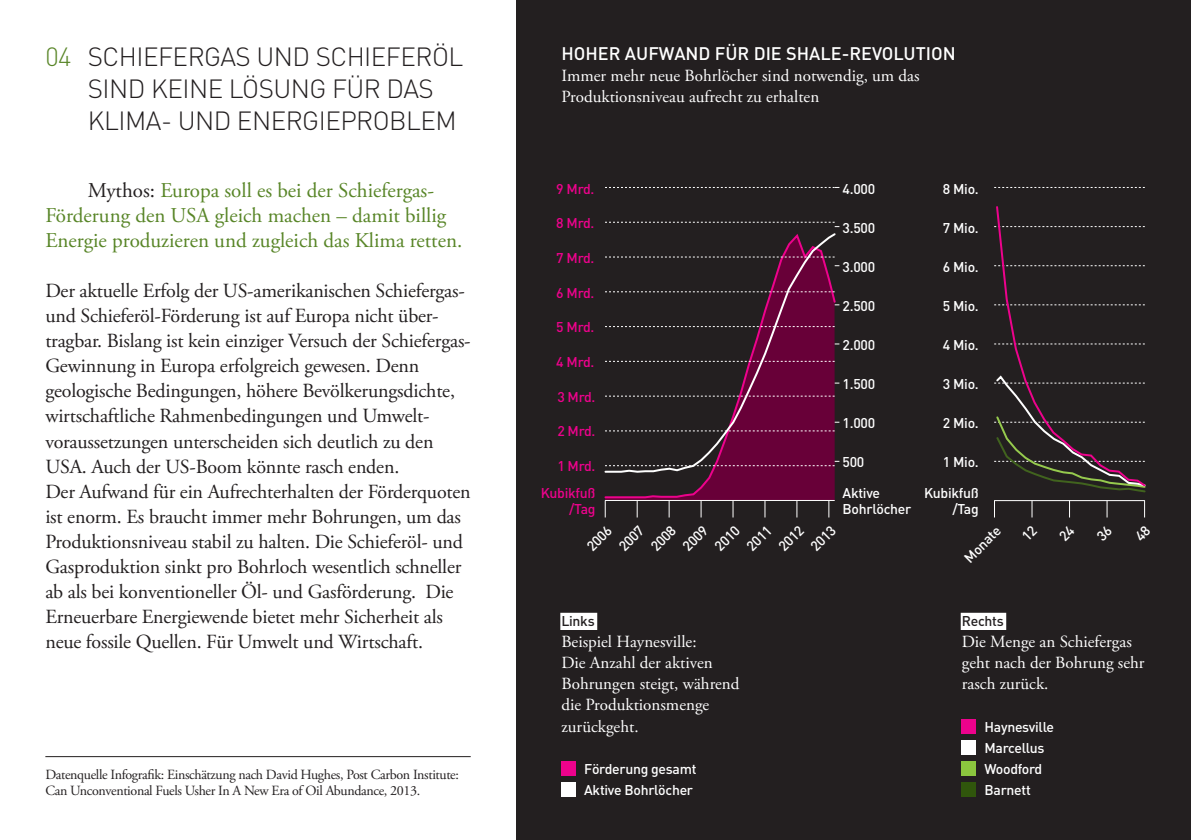
<style>
.page{position:relative;width:1191px;height:840px;background:#fff}
.page>*{position:absolute;margin:0;border:0;box-sizing:border-box;transform-origin:0 0}
.t1{font:300 26px/32px "DIN";letter-spacing:-.02em;color:#231f20}
.t2{font:21px/25px "Adobe Garamond Pro";color:#588527}
.t3{font:20px/25px "Adobe Garamond Pro";letter-spacing:-.01em;color:#231f20}
.t4{font:500 18px "DIN";letter-spacing:.045em;color:#fff}
.t5{font:17px/21px "Adobe Garamond Pro";color:#fff}
.t6{font:500 14px/16px "DIN";letter-spacing:-.02em;color:#fff}
.t7{font:14px/16px "Adobe Garamond Pro";letter-spacing:-.025em;color:#231f20}
.t8{font:500 14px/16px "DIN";letter-spacing:-.02em;color:#ed028c;text-align:right}
.t9{font:500 14px "DIN";letter-spacing:-.02em;color:#231f20}
.s1{color:#588527}
.s2{color:#231f20}
</style>
<div class="page">
<div style="left:516px;top:0;width:675px;height:839px;background:#231f20"></div>
<hr style="left:45px;top:755px;width:426px;height:1px;background:#231f20">
<div style="left:960px;top:612px;width:46px;height:17px;background:#fff"></div>
<hr style="left:605px;top:499px;width:229px;height:1px;background:#fff">
<svg style="left:604px;top:473px;width:231px;height:26px"></svg>
<svg style="left:796px;top:500px;width:1px;height:17px"></svg>
<svg style="left:700px;top:500px;width:1px;height:17px"></svg>
<svg style="left:636px;top:500px;width:1px;height:17px"></svg>
<svg style="left:828px;top:500px;width:1px;height:17px"></svg>
<svg style="left:764px;top:500px;width:1px;height:17px"></svg>
<svg style="left:732px;top:500px;width:1px;height:17px"></svg>
<svg style="left:668px;top:500px;width:1px;height:17px"></svg>
<svg style="left:605px;top:222px;width:234px;height:5px"></svg>
<svg style="left:605px;top:187px;width:234px;height:1px"></svg>
<svg style="left:604px;top:233px;width:233px;height:240px"></svg>
<svg style="left:994px;top:187px;width:150px;height:1px"></svg>
<svg style="left:994px;top:501px;width:1px;height:16px"></svg>
<svg style="left:1106px;top:501px;width:1px;height:16px"></svg>
<svg style="left:1031px;top:501px;width:1px;height:16px"></svg>
<svg style="left:1144px;top:500px;width:1px;height:17px"></svg>
<svg style="left:1069px;top:501px;width:1px;height:16px"></svg>
<svg style="left:1100px;top:488px;width:46px;height:5px"></svg>
<svg style="left:994px;top:206px;width:152px;height:282px"></svg>
<hr style="left:994px;top:500px;width:150px;height:1px;background:#fff">
<div style="left:962px;top:760px;width:14px;height:15px;background:#8bc63e"></div>
<div style="left:962px;top:781px;width:14px;height:14px;background:#30560c"></div>
<div style="left:962px;top:719px;width:14px;height:14px;background:#ed028c"></div>
<div style="left:962px;top:740px;width:14px;height:14px;background:#fff"></div>
<svg style="left:605px;top:500px;width:1px;height:17px"></svg>
<div style="left:560px;top:612px;width:37px;height:17px;background:#fff"></div>
<div style="left:561px;top:761px;width:14px;height:14px;background:#ed028c"></div>
<div style="left:561px;top:782px;width:14px;height:14px;background:#fff"></div>
<h1 class="t1" style="left:88px;top:41px;width:377px;text-indent:-43px"><span class="s1">04</span> SCHIEFERGAS UND SCHIEFERÖL<br>SIND KEINELÖSUNG FÜR DAS<br>KLIMA- UND ENERGIEPROBLEM</h1>
<p class="t2" style="left:45px;top:179px;width:418px;text-indent:43px"><span class="s2">Mythos:</span> Europa soll es bei der Schiefergas-<br>Förderung den USA gleich machen – damit billig<br>Energie produzieren und zugleich das Klima retten.</p>
<p class="t3" style="left:45px;top:279px;width:427px">Der aktuelle Erfolg der US-amerikanischen Schiefergas&shy;und Schieferöl-Förderung ist auf Europa nicht über&shy;tragbar. Bislang ist kein einziger Versuch der Schiefergas-Gewinnung in Europa erfolgreich gewesen. Denn geologische Bedingungen, höhere Bevölkerungsdichte, wirtschaftliche Rahmenbedingungen und Umwelt&shy;voraussetzungen unterscheiden sich deutlich zu den USA. Auch der US-Boom könnte rasch enden.<br>Der Aufwand für ein Aufrechterhalten der Förderquoten ist enorm. Es braucht immer mehr Bohrungen, um das Produktionsniveau stabil zu halten. Die Schieferöl- und Gasproduktion sinkt pro Bohrloch wesentlich schneller ab als bei konventioneller Öl- und Gasförderung. Die Erneuerbare Energiewende bietet mehr Sicherheit als neue fossile Quellen. Für Umwelt und Wirtschaft.</p>
<p class="t7" style="left:45px;top:766px;width:415px">Datenquelle Infografik: Einschätzung nach David Hughes, Post Carbon Institute:<br>Can Unconventional Fuels Usher In A New Era of Oil Abundance, 2013.</p>
<p class="t4" style="left:561px;top:42px;width:237px">Hoher Aufwand für die Shale</p>
<p class="t4" style="left:841px;top:42px;width:116px">-Revoluti on</p>
<p class="t5" style="left:561px;top:66px;width:359px">Immer mehr neue Bohrlöcher sind notwendig, um das<br>Produktionsniveau aufrecht zu erhalten</p>
<p class="t8" style="left:556px;top:180px;width:40px">9 Mrd.</p>
<p class="t6" style="left:842px;top:180px;width:34px">4.000</p>
<p class="t6" style="left:943px;top:180px;width:37px">8 Mio.</p>
<p class="t8" style="left:556px;top:215px;width:40px">8 Mrd.</p>
<p class="t6" style="left:842px;top:219px;width:34px">3.500</p>
<p class="t6" style="left:943px;top:219px;width:37px">7 Mio.</p>
<p class="t8" style="left:556px;top:249px;width:40px">7 Mrd.</p>
<p class="t6" style="left:842px;top:258px;width:34px">3.000</p>
<p class="t6" style="left:943px;top:258px;width:37px">6 Mio.</p>
<p class="t8" style="left:556px;top:284px;width:40px">6 Mrd.</p>
<p class="t6" style="left:842px;top:297px;width:34px">2.500</p>
<p class="t6" style="left:943px;top:297px;width:37px">5 Mio.</p>
<p class="t8" style="left:556px;top:319px;width:40px">5 Mrd.</p>
<p class="t6" style="left:842px;top:336px;width:34px">2.000</p>
<p class="t6" style="left:943px;top:336px;width:37px">4 Mio.</p>
<p class="t8" style="left:556px;top:353px;width:40px">4 Mrd.</p>
<p class="t6" style="left:842px;top:375px;width:34px">1.500</p>
<p class="t6" style="left:943px;top:375px;width:37px">3 Mio.</p>
<p class="t8" style="left:557px;top:388px;width:40px">3 Mrd.</p>
<p class="t8" style="left:557px;top:422px;width:40px">2 Mrd.</p>
<p class="t6" style="left:842px;top:414px;width:34px">1.000</p>
<p class="t6" style="left:943px;top:414px;width:37px">2 Mio.</p>
<p class="t8" style="left:557px;top:457px;width:40px">1 Mrd.</p>
<p class="t6" style="left:842px;top:453px;width:23px">500</p>
<p class="t6" style="left:943px;top:453px;width:37px">1 Mio.</p>
<p class="t8" style="left:541px;top:484px;width:56px">Kubikfuß /Tag</p>
<p class="t6" style="left:842px;top:484px;width:70px">Aktive<br>Bohrlöcher</p>
<p class="t6" style="left:924px;top:484px;width:56px;text-align:right">Kubikfuß /Tag</p>
<p class="t6" style="left:647px;top:542px;width:31px;rotate:-45deg">2008</p>
<p class="t6" style="left:711px;top:542px;width:31px;rotate:-45deg">2010</p>
<p class="t6" style="left:597px;top:524px;width:31px;line-height:22.6px;text-indent:-23px;rotate:-45deg">2006<br>2007</p>
<p class="t6" style="left:679px;top:542px;width:31px;rotate:-45deg">2009</p>
<p class="t6" style="left:743px;top:542px;width:31px;rotate:-45deg">2011</p>
<p class="t6" style="left:775px;top:542px;width:31px;rotate:-45deg">2012</p>
<p class="t6" style="left:807px;top:542px;width:31px;rotate:-45deg">2013</p>
<p class="t6" style="left:960px;top:553px;width:47px;rotate:-45deg">Monate</p>
<p class="t9" style="left:561px;top:612px;width:35px">Links</p>
<p class="t5" style="left:561px;top:631px;width:179px">Beispiel Haynesville:<br>Die Anzahl der aktiven<br>Bohrungen steigt, während die Produktionsmenge zurückgeht.</p>
<p class="t6" style="left:584px;top:757px;width:114px;line-height:21px">Förderung gesamt<br>Aktive Bohrlöcher</p>
<p class="t9" style="left:962px;top:612px;width:43px">Rechts</p>
<p class="t5" style="left:962px;top:631px;width:184px">Die Menge an Schiefergas geht nach der Bohrung sehr rasch zurück.</p>
<p class="t6" style="left:984px;top:717px;width:71px">Haynesville</p>
<p class="t6" style="left:984px;top:738px;width:62px">Marcellus</p>
<p class="t6" style="left:962px;top:759px;width:82px">Woodford</p>
<p class="t6" style="left:962px;top:780px;width:70px">Barnett</p>
</div>
